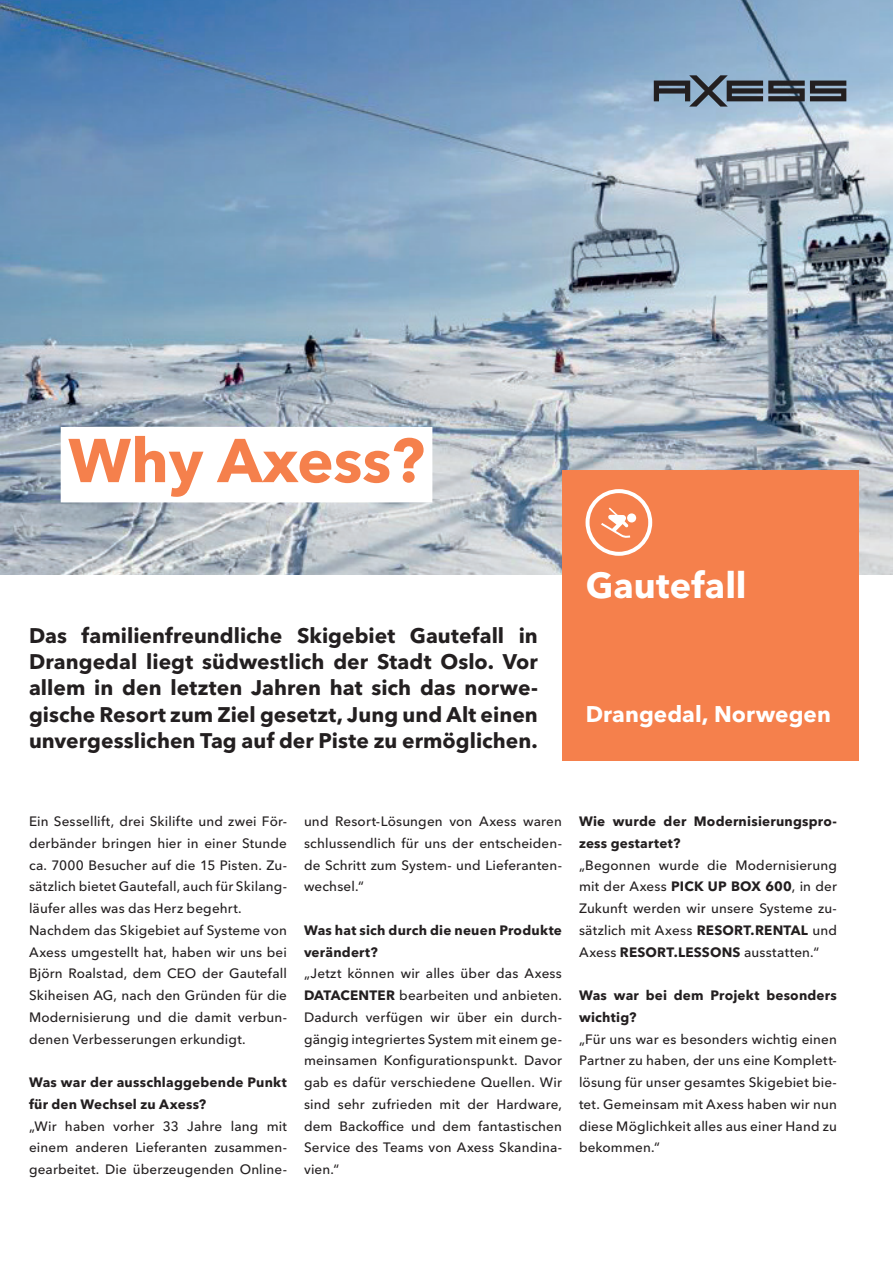
<style>
.page{position:relative;width:893px;height:1263px;background:#fff}
.page>*{position:absolute;margin:0;border:0;box-sizing:border-box;transform-origin:0 0}
.t1{font:700 61.2px "Avenir Next Cyr";color:#f5804c}
.t2{font:700 36px "Avenir Next Cyr";letter-spacing:.005em;color:#fff}
.t3{font:700 22.5px "Avenir Next Cyr";color:#fff}
.t4{font:700 21px/26.4px "Avenir Next Cyr";letter-spacing:.005em;color:#231f20;text-align:justify}
.Fließtext{font:500 13.5px/21.8px "Avenir Next Cyr";letter-spacing:.01em;color:#231f20;text-align:justify}
.Fließtext-2{font:700 13.5px/21.8px "Avenir Next Cyr";letter-spacing:.015em;color:#231f20}
.s1{font-weight:700}
</style>
<div class="page">
<img style="left:0;top:0;width:893px;height:574px">
<svg style="left:654px;top:75px;width:192px;height:32px;background:#647483"></svg>
<div style="left:61px;top:427px;width:371px;height:75px;background:#fff"></div>
<div style="left:562px;top:470px;width:296px;height:291px;background:#f5804c"></div>
<svg style="left:585px;top:489px;width:67px;height:67px"></svg>
<p class="t1" style="left:68px;top:423px;width:358px">Why Axess?</p>
<p class="t4" style="left:29px;top:622px;width:510px">Das familienfreundliche Skigebiet Gautefall in Drangedal liegt südwestlich der Stadt Oslo. Vor allem in den letzten Jahren hat sich das norwe&shy;gische Resort zum Ziel gesetzt, Jung und Alt einen unvergesslichen Tag auf der Piste zu ermöglichen.</p>
<p class="t2" style="left:586px;top:563px;width:162px">Gautefall</p>
<p class="t3" style="left:586px;top:700px;width:247px">Drangedal, Norwegen</p>
<p class="Fließtext" style="left:29px;top:810px;width:259px">Ein Sessellift, drei Skilifte und zwei För&shy;derbänder bringen hier in einer Stunde ca. 7000 Besucher auf die 15 Pisten. Zu&shy;sätzlich bietet Gautefall, auch für Skilang&shy;läufer alles was das Herz begehrt.</p>
<p class="Fließtext" style="left:29px;top:919px;width:259px">Nachdem das Skigebiet auf Systeme von Axess umgestellt hat, haben wir uns bei Björn Roalstad, dem CEO der Gautefall Skiheisen AG, nach den Gründen für die Modernisierung und die damit verbun&shy;denen Verbesserungen erkundigt.</p>
<p class="Fließtext-2" style="left:29px;top:1071px;width:259px">Was war der ausschlaggebende Punkt für den Wechsel zu Axess?</p>
<p class="Fließtext" style="left:29px;top:1115px;width:259px">„Wir haben vorher 33 Jahre lang mit einem anderen Lieferanten zusammen&shy;gearbeitet. Die überzeugenden Online-</p>
<p class="Fließtext" style="left:304px;top:810px;width:259px">und Resort-Lösungen von Axess waren schlussendlich für uns der entscheiden&shy;de Schritt zum System- und Lieferanten&shy;wechsel.“</p>
<p class="Fließtext-2" style="left:304px;top:919px;width:259px">Was hat sich durch die neuen Produkte verändert?</p>
<p class="Fließtext" style="left:304px;top:963px;width:259px">„Jetzt können wir alles über das Axess <span class="s1">DATACENTER</span> bearbeiten und anbieten.<br>Dadurch verfügen wir über ein durch&shy;gängig integriertes System mit einem ge&shy;meinsamen Konfigurationspunkt. Davor gab es dafür verschiedene Quellen. Wir sind sehr zufrieden mit der Hardware, dem Backoffice und dem fantastischen Service des Teams von Axess Skandina&shy;vien.“</p>
<p class="Fließtext-2" style="left:579px;top:810px;width:259px">Wie wurde der Modernisierungspro&shy;zess gestartet?</p>
<p class="Fließtext" style="left:579px;top:854px;width:259px">„Begonnen wurde die Modernisierung mit der Axess <span class="s1">PICK UP BOX 600</span>, in der Zukunft werden wir unsere Systeme zu&shy;sätzlich mit Axess <span class="s1">RESORT.RENTAL</span> und Axess <span class="s1">RESORT.LESSONS</span> ausstatten.“</p>
<p class="Fließtext-2" style="left:579px;top:984px;width:259px">Was war bei dem Projekt besonders wichtig?</p>
<p class="Fließtext" style="left:579px;top:1028px;width:259px">„Für uns war es besonders wichtig einen Partner zu haben, der uns eine Komplett&shy;lösung für unser gesamtes Skigebiet bie&shy;tet. Gemeinsam mit Axess haben wir nun diese Möglichkeit alles aus einer Hand zu bekommen.“</p>
</div>
